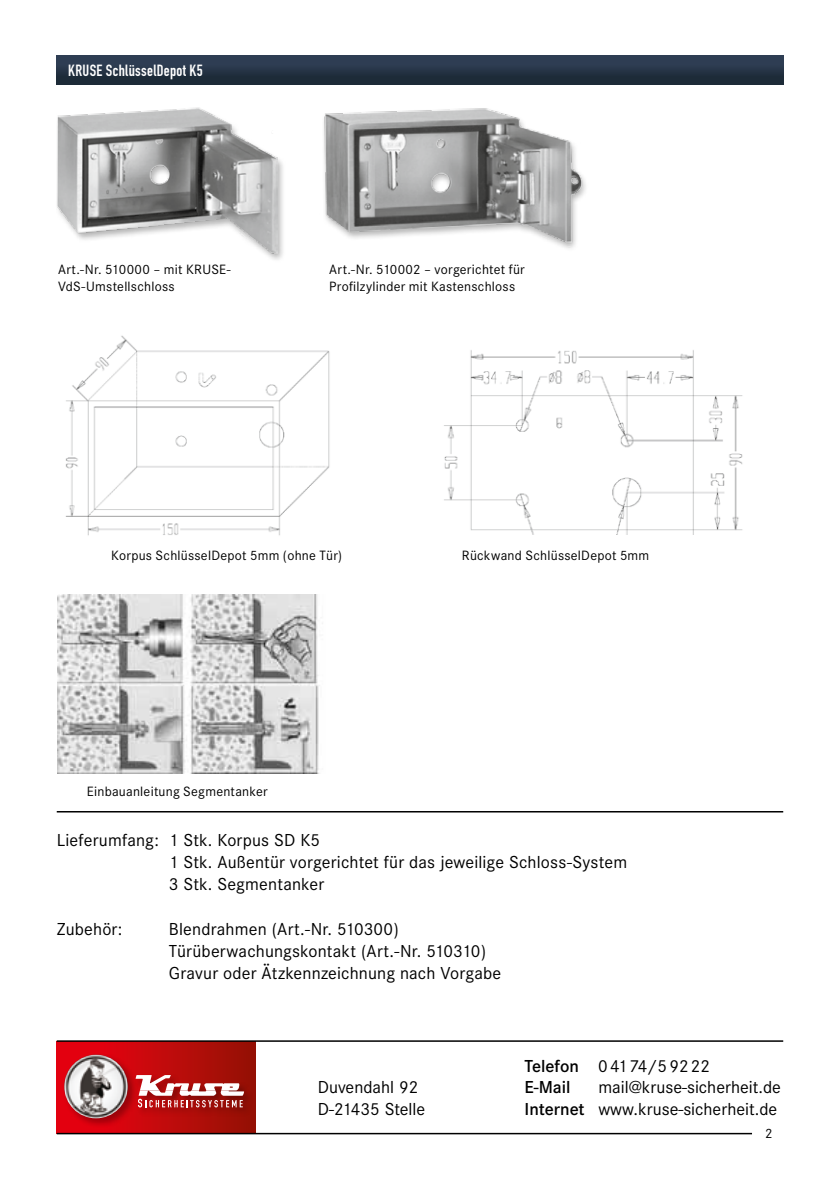
<style>
.page{position:relative;width:840px;height:1191px;background:#fff}
.page>*{position:absolute;margin:0;border:0;box-sizing:border-box;transform-origin:0 0}
.t1{font:18px/22.2px "Corporate S";letter-spacing:.005em;color:#000}
.t2{font:600 18px/21.6px "Corporate S";color:#000}
.t3{font:16px "DIN Engschrift";letter-spacing:.02em;color:#fff}
.t4{font:14px/16.8px "Corporate S";letter-spacing:.015em;color:#000}
.s1{font-weight:400}
.s2{font-weight:600}
</style>
<div class="page">
<div style="left:57px;top:1041px;width:198px;height:92px;background:linear-gradient(to right,#f10011,#971206)"></div>
<hr style="left:57px;top:1040px;width:725px;height:1px;background:#000">
<div style="left:57px;top:56px;width:725px;height:28px;background:linear-gradient(to right,#263446,#263446)"></div>
<div style="left:62px;top:1053px;width:75px;height:75px;background:#000;opacity:.3"></div>
<img style="left:64px;top:1054px;width:64px;height:64px;border-radius:32px">
<div style="left:134px;top:1073px;width:119px;height:44px;background:#000;opacity:.3"></div>
<svg style="left:135px;top:1075px;width:109px;height:32px"></svg>
<hr style="left:57px;top:1132px;width:694px;height:2px;background:#000">
<hr style="left:57px;top:811px;width:725px;height:1px;background:#000">
<img style="left:324px;top:108px;width:259px;height:140px">
<div style="left:55px;top:107px;width:231px;height:156px;background:#000;opacity:.3"></div>
<img style="left:57px;top:107px;width:220px;height:152px">
<img style="left:58px;top:594px;width:265px;height:179px">
<img style="left:65px;top:335px;width:265px;height:201px">
<img style="left:444px;top:350px;width:299px;height:185px">
<p class="t3" style="left:68px;top:61px;width:136px">KRUSE SchlüsselDepot K5</p>
<p class="t4" style="left:58px;top:261px;width:174px">Art.-Nr. 510000 – mit KRUSE-<br>VdS-Umstellschloss</p>
<p class="t4" style="left:329px;top:261px;width:197px">Art.-Nr. 510002 – vorgerichtet für<br>Profilzylinder mit Kastenschloss</p>
<p class="t4" style="left:111px;top:547px;width:232px">Korpus SchlüsselDepot 5mm (ohne Tür)</p>
<p class="t4" style="left:461px;top:547px;width:189px">Rückwand SchlüsselDepot 5mm</p>
<p class="t4" style="left:87px;top:783px;width:182px">Einbauanleitung Segmentanker</p>
<p class="t1" style="left:169px;top:829px;width:459px;text-indent:-112px">Lieferumfang: 1 Stk. Korpus SD K5<br>1 Stk. Außentür vorgerichtet für das jeweilige Schloss-System<br>3 Stk. Segmentanker</p>
<p class="t1" style="left:57px;top:917px;width:67px">Zubehör:</p>
<p class="t1" style="left:169px;top:917px;width:333px">Blendrahmen (Art.-Nr. 510300)<br>Türüberwachungskontakt (Art.-Nr. 510310)<br>Gravur oder Ätzkennzeichnung nach Vorgabe</p>
<p class="t1" style="left:317px;top:1076px;width:109px;line-height:21.6px">Duvendahl 92<br>D-21435 Stelle</p>
<p class="t2" style="left:524px;top:1055px;width:187px">Telefon <span class="s1">04174/59222<br></span>E-Mail</p>
<p class="t1" style="left:524px;top:1076px;width:258px;line-height:21.6px;text-align:right">mail@kruse-sicherheit.de<br><span class="s2">Internet</span> www.kruse-sicherheit.de</p>
<p class="t4" style="left:764px;top:1125px;width:9px">2</p>
</div>
